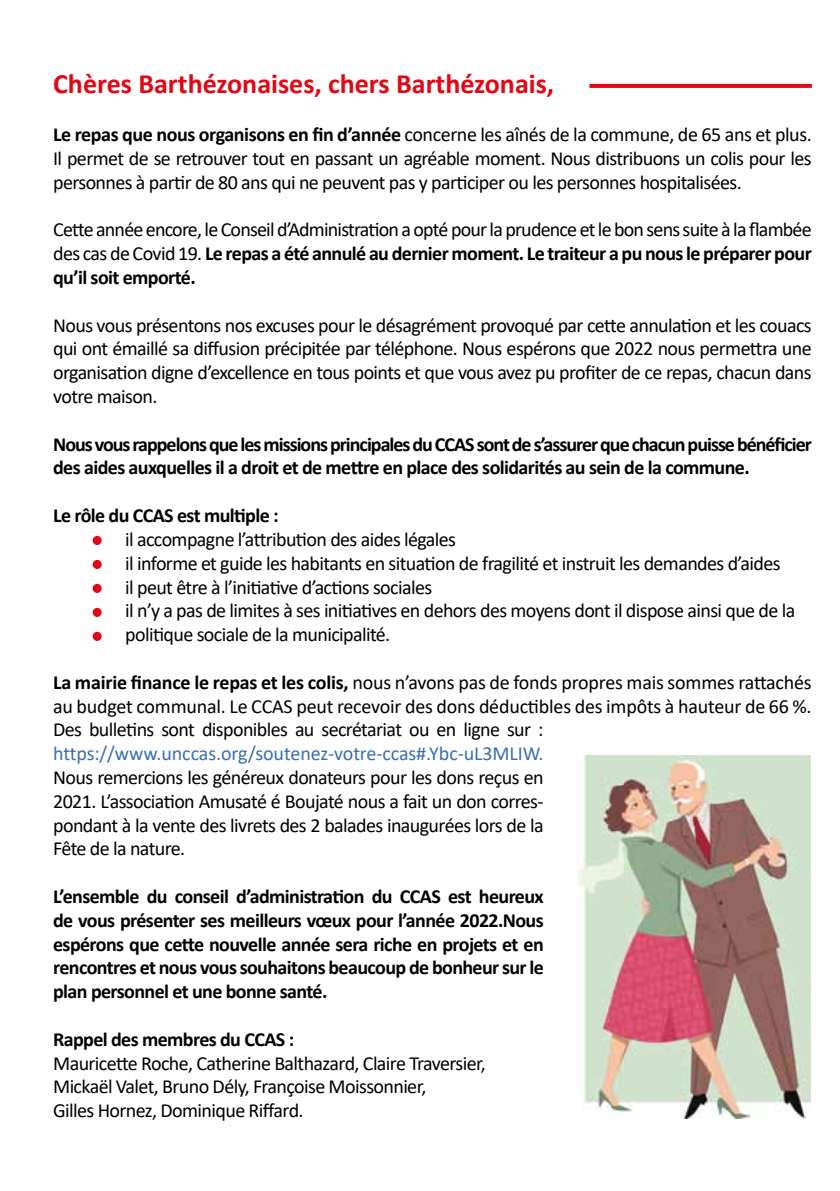
<style>
.page{position:relative;width:840px;height:1191px;background:#fff}
.page>*{position:absolute;margin:0;border:0;box-sizing:border-box;transform-origin:0 0}
.t1{font:700 28px "Calibri";color:#e30613}
.t2{font:20px/23.8px "Calibri";letter-spacing:-.03em;color:#000;text-align:justify}
.t3{font:700 20px/23.8px "Calibri";letter-spacing:-.03em;color:#000;text-align:justify}
.t4{font:700 20px/23.8px "Calibri";letter-spacing:-.05em;color:#000}
.t5{font:20px "Calibri";letter-spacing:-.005em;color:#396eb5}
.s1{font-weight:700}
</style>
<div class="page">
<img style="left:578px;top:755px;width:232px;height:363px">
<div style="left:93px;top:536px;width:9px;height:9px;background:#e30613;border-radius:50%"></div>
<div style="left:93px;top:560px;width:9px;height:9px;background:#e30613;border-radius:50%"></div>
<div style="left:93px;top:584px;width:9px;height:9px;background:#e30613;border-radius:50%"></div>
<div style="left:93px;top:608px;width:9px;height:9px;background:#e30613;border-radius:50%"></div>
<div style="left:93px;top:632px;width:9px;height:9px;background:#e30613;border-radius:50%"></div>
<svg style="left:589px;top:84px;width:222px;height:4px"></svg>
<h1 class="t1" style="left:53px;top:64px;width:502px">Chères Barthézonaises, chers Barthézonais,</h1>
<p class="t2" style="left:53px;top:122px;width:759px"><span class="s1">Le repas que nous organisons en fin d’année</span> concerne les aînés de la commune, de 65 ans et plus.<br>Il permet de se retrouver tout en passant un agréable moment. Nous distribuons un colis pour les personnes à partir de 80 ans qui ne peuvent pas y participer ou les personnes hospitalisées.</p>
<p class="t2" style="left:53px;top:217px;width:759px">Cette année encore, le Conseil d’Administration a opté pour la prudence et le bon sens suite à la flambée des cas de Covid 19. <span class="s1">Le repas a été annulé au dernier moment. Le traiteur a pu nous le préparer pour qu’il soit emporté.</span></p>
<p class="t2" style="left:53px;top:312px;width:759px">Nous vous présentons nos excuses pour le désagrément provoqué par cette annulation et les couacs qui ont émaillé sa diffusion précipitée par téléphone. Nous espérons que 2022 nous permettra une organisation digne d’excellence en tous points et que vous avez pu profiter de ce repas, chacun dans votre maison.</p>
<p class="t4" style="left:53px;top:432px;width:760px">Nous vous rappelons que les missions principales du CCAS sont de s’assurer que chacun puisse bénéficier des aides auxquelles il a droit et de mettre en place des solidarités au sein de la commune.</p>
<p class="t3" style="left:53px;top:503px;width:227px">Le rôle du CCAS est multiple :</p>
<p class="t2" style="left:125px;top:527px;width:671px;text-align:left">il accompagne l’attribution des aides légales<br>il informe et guide les habitants en situation de fragilité et instruit les demandes d’aides<br>il peut être à l’initiative d’actions sociales<br>il n’y a pas de limites à ses initiatives en dehors des moyens dont il dispose ainsi que de la politique sociale de la municipalité.</p>
<p class="t2" style="left:53px;top:669px;width:759px"><span class="s1">La mairie finance le repas et les colis,</span> nous n’avons pas de fonds propres mais sommes rattachés au budget communal. Le CCAS peut recevoir des dons déductibles des impôts à hauteur de 66 %.<br>Des bulletins sont disponibles au secrétariat ou en ligne sur :</p>
<p class="t5" style="left:53px;top:739px;width:491px">https://www.unccas.org/soutenez-votre-ccas#.Ybc-uL3MLIW.</p>
<p class="t2" style="left:53px;top:765px;width:491px">Nous remercions les généreux donateurs pour les dons reçus en 2021. L’association Amusaté é Boujaté nous a fait un don corres&shy;pondant à la vente des livrets des 2 balades inaugurées lors de la Fête de la nature.</p>
<p class="t3" style="left:53px;top:884px;width:492px">L’ensemble du conseil d’administration du CCAS est heureux de vous présenter ses meilleurs vœux pour l’année 2022.Nous espérons que cette nouvelle année sera riche en projets et en rencontres et nous vous souhaitons beaucoup de bonheur sur le plan personnel et une bonne santé.</p>
<p class="t3" style="left:53px;top:1027px;width:242px">Rappel des membres du CCAS :</p>
<p class="t2" style="left:53px;top:1050px;width:434px;text-align:left">Mauricette Roche, Catherine Balthazard, Claire Traversier,<br>Mickaël Valet, Bruno Dély, Françoise Moissonnier,<br>Gilles Hornez, Dominique Riffard.</p>
</div>
